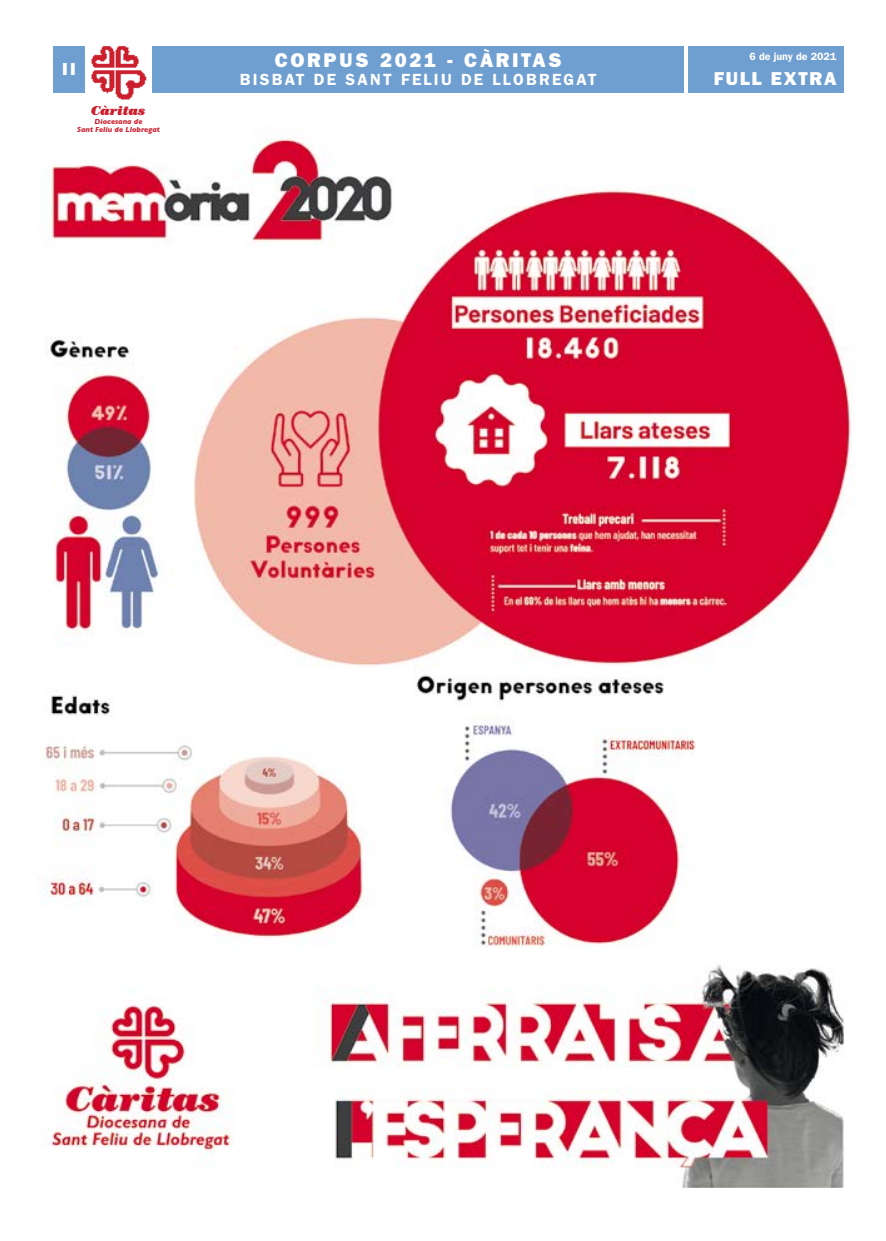
<style>
.page{position:relative;width:886px;height:1241px;background:#fff}
.page>*{position:absolute;margin:0;border:0;box-sizing:border-box;transform-origin:0 0}
.t1{font:800 20px "Franklin Gothic";letter-spacing:.135em;color:#fff}
.t2{font:800 18.75px "Franklin Gothic";letter-spacing:.09em;color:#fff}
.t3{font:800 17.5px "Franklin Gothic";color:#fff}
.t4{font:600 16.25px "Franklin Gothic";letter-spacing:.135em;color:#fff}
.t5{font:italic 900 13px "Century";color:#cc1f2e}
.t6{font:600 10.62px "Franklin Gothic";color:#fff}
.t7{font:italic 700 7.5px/7.5px "Gill Sans";color:#cc1f2e;text-align:center}
</style>
<div class="page">
<img style="left:42px;top:136px;width:809px;height:1051px">
<div style="left:53px;top:46px;width:32px;height:46px;background:#6f9ed0"></div>
<div style="left:152px;top:46px;width:532px;height:46px;background:#6f9ed0"></div>
<div style="left:687px;top:46px;width:156px;height:46px;background:#6f9ed0"></div>
<img style="left:91px;top:46px;width:56px;height:54px">
<h3 class="t3" style="left:62px;top:59px;width:15px">II</h3>
<h3 class="t5" style="left:91px;top:103px;width:56px">Càritas</h3>
<p class="t7" style="left:77px;top:118px;width:84px">Diocesana de<br>Sant Feliu de Llobregat</p>
<h1 class="t1" style="left:275px;top:48px;width:288px">CORPUS 2021 - CÀRITAS</h1>
<h3 class="t4" style="left:240px;top:70px;width:358px">BISBAT DE SANT FELIU DE LLOBREGAT</h3>
<h2 class="t2" style="left:714px;top:67px;width:124px">FULL EXTRA</h2>
<h3 class="t6" style="left:749px;top:51px;width:88px">6 de juny de 2021</h3>
</div>
